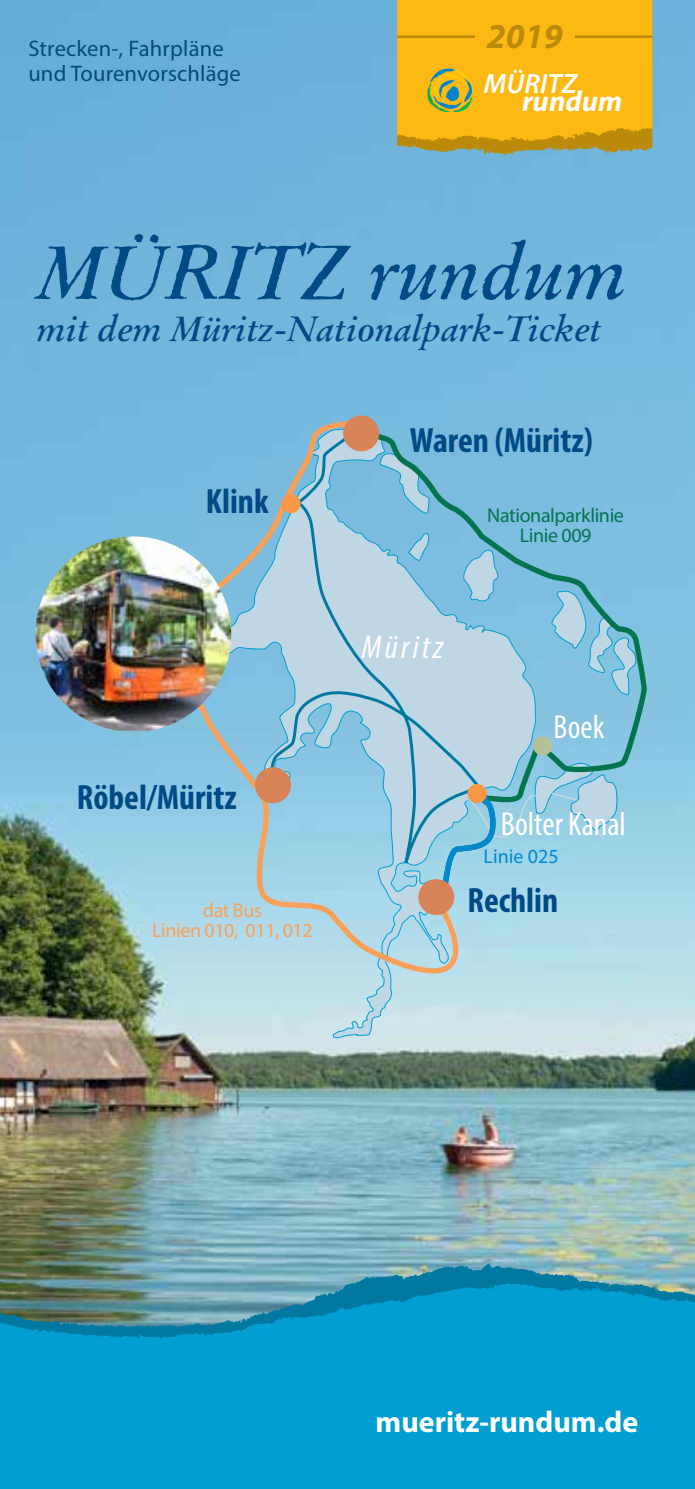
<style>
.page{position:relative;width:695px;height:1489px;background:#fff}
.page>*{position:absolute;margin:0;border:0;box-sizing:border-box;transform-origin:0 0}
.t1{font:italic 700 75px "Garamond Rough";color:#004a85}
.t2{font:700 condensed 35.25px "Myriad Pro";color:#004a85}
.t3{font:italic 700 35px "Garamond Rough";color:#004a85}
.t4{font:italic 700 35px "Myriad Pro";color:#bb8a0b}
.t5{font:condensed 33.25px "Myriad Pro";color:#fff}
.t6{font:italic condensed 33.25px "Myriad Pro";letter-spacing:.1em;color:#fff}
.t7{font:700 30px "Myriad Pro";color:#fff}
.t8{font:italic 700 29px "Myriad Pro";letter-spacing:.005em;color:#fff}
.t9{font:italic 600 28px "Myriad Pro";letter-spacing:.005em;color:#fff}
.t10{font:22.5px/25px "Myriad Pro";letter-spacing:.01em;color:#004d7a}
.t11{font:20px/20px "Myriad Pro";letter-spacing:-.02em;color:#047450;text-align:center}
.t12{font:20px/20px "Myriad Pro";letter-spacing:-.02em;color:#f9a058;text-align:center}
.t13{font:20px "Myriad Pro";color:#0089cf}
</style>
<div class="page">
<img style="left:0;top:0;width:694px;height:1262px">
<svg style="left:397px;top:0;width:255px;height:155px;background:#ecb31c"></svg>
<img style="left:0;top:1262px;width:694px;height:20px">
<svg style="left:0;top:1282px;width:694px;height:206px;background:#099ac8"></svg>
<svg style="left:211px;top:427px;width:325px;height:611px;background:#bee0ea"></svg>
<svg style="left:460px;top:430px;width:188px;height:376px;background:#83bfdc"></svg>
<svg style="left:171px;top:418px;width:289px;height:557px;background:#9acadf"></svg>
<div style="left:533px;top:736px;width:19px;height:19px;background:#b5c199;border-radius:50%"></div>
<svg style="left:268px;top:435px;width:217px;height:430px;background:#9dc9de"></svg>
<div style="left:255px;top:767px;width:36px;height:36px;background:#d88357;border-radius:50%"></div>
<div style="left:343px;top:415px;width:36px;height:36px;background:#d88357;border-radius:50%"></div>
<div style="left:281px;top:494px;width:19px;height:19px;background:#f89746;border-radius:50%"></div>
<svg style="left:438px;top:757px;width:180px;height:139px;background:#96ccdf"></svg>
<div style="left:418px;top:879px;width:36px;height:36px;background:#d88357;border-radius:50%"></div>
<div style="left:467px;top:784px;width:19px;height:19px;background:#f89746;border-radius:50%"></div>
<img style="left:35px;top:536px;width:196px;height:194px">
<hr style="left:397px;top:35px;width:255px;height:3px;background:#bb8a0b">
<div style="left:475px;top:0;width:99px;height:50px;background:#fdb913"></div>
<p class="t10" style="left:28px;top:35px;width:214px">Strecken-, Fahrpläne und Tourenvorschläge</p>
<h3 class="t4" style="left:487px;top:13px;width:77px">2019</h3>
<p class="t9" style="left:484px;top:66px;width:94px">MÜRITZ</p>
<p class="t8" style="left:522px;top:82px;width:102px">rundum</p>
<h1 class="t1" style="left:36px;top:227px;width:591px">MÜRITZ rundum</h1>
<h3 class="t3" style="left:36px;top:307px;width:566px">mit dem Müritz-Nationalpark-Ticket</h3>
<h2 class="t2" style="left:206px;top:479px;width:64px">Klink</h2>
<h2 class="t2" style="left:77px;top:775px;width:161px">Röbel/Müritz</h2>
<p class="t12" style="left:152px;top:900px;width:162px">dat Bus<br>Linien 010, 011, 012</p>
<h2 class="t2" style="left:410px;top:418px;width:184px">Waren (Müritz)</h2>
<p class="t11" style="left:487px;top:505px;width:138px">Nationalparklinie<br>Linie 009</p>
<h3 class="t6" style="left:362px;top:626px;width:83px">Müritz</h3>
<h3 class="t5" style="left:553px;top:706px;width:52px">Boek</h3>
<h3 class="t5" style="left:501px;top:803px;width:126px">Bolter Kanal</h3>
<p class="t13" style="left:483px;top:844px;width:76px">Linie 025</p>
<h2 class="t2" style="left:467px;top:877px;width:92px">Rechlin</h2>
<h3 class="t7" style="left:375px;top:1402px;width:264px">mueritz-rundum.de</h3>
</div>
